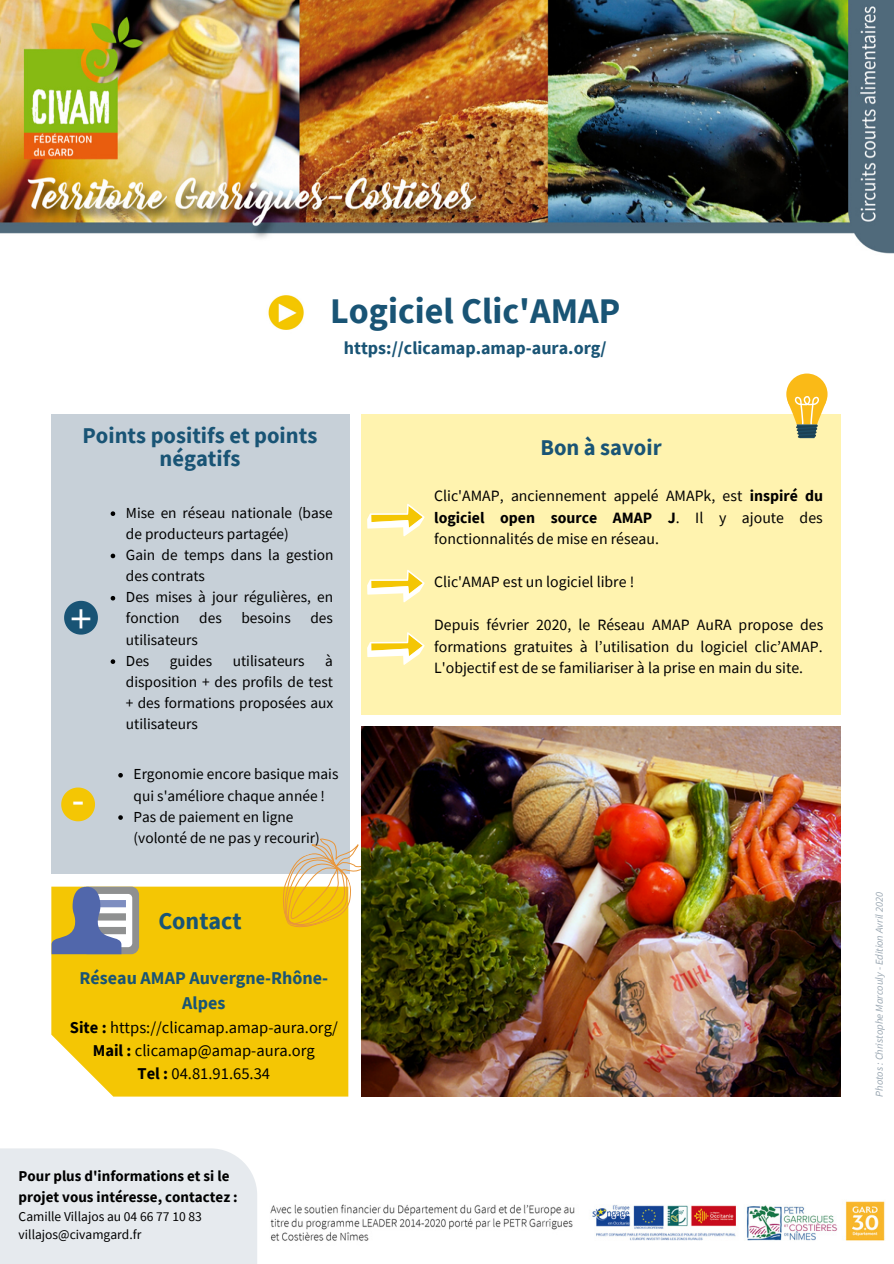
<style>
.page{position:relative;width:894px;height:1264px;background:#fff}
.page>*{position:absolute;margin:0;border:0;box-sizing:border-box;transform-origin:0 0}
.t1{font:39.6px "Open Sans";color:#fff}
.t2{font:700 36px "Source Sans Pro";color:#195475}
.t3{font:700 24px "Source Sans Pro";color:#195475}
.t4{font:700 22.5px/22.5px "Source Sans Pro";color:#195475;text-align:center}
.t5{font:700 18px/25px "Source Sans Pro";color:#195475;text-align:center}
.t6{font:16.5px/23.1px "Source Sans Pro";color:#000;text-align:center}
.t7{font:15.75px/21.5px "Source Sans Pro";color:#000;text-align:justify}
.t8{font:15.3px/21.1px "Source Sans Pro";color:#000}
.t9{font:700 15px/20.2px "Source Sans Pro";color:#000}
.t10{font:13.5px/18px "Source Sans Pro";color:#000}
.t11{font:italic 10.5px "Source Sans Pro";color:#9aa7b2}
.s1{font-weight:700}
</style>
<div class="page">
<img style="left:0;top:0;width:893px;height:254px">
<img style="left:270px;top:1201px;width:615px;height:40px">
<div style="left:0;top:1148px;width:257px;height:115px;background:#e6eaee"></div>
<div style="left:51px;top:886px;width:297px;height:210px;background:#f4c604"></div>
<div style="left:80px;top:886px;width:59px;height:68px;background:#8f9090;border-radius:8px"></div>
<div style="left:84px;top:894px;width:48px;height:53px;background:#fff;border-radius:4px"></div>
<div style="left:92px;top:900px;width:34px;height:7px;background:#7e8ec0"></div>
<div style="left:92px;top:913px;width:34px;height:7px;background:#8f9090"></div>
<div style="left:92px;top:926px;width:34px;height:8px;background:#8f9090"></div>
<svg style="left:52px;top:886px;width:69px;height:68px"></svg>
<div style="left:51px;top:414px;width:298px;height:460px;background:#c7d0d8"></div>
<svg style="left:64px;top:601px;width:34px;height:33px"></svg>
<svg style="left:61px;top:787px;width:34px;height:34px"></svg>
<svg style="left:269px;top:827px;width:92px;height:106px"></svg>
<div style="left:361px;top:414px;width:479px;height:300px;background:#fff3af"></div>
<div style="left:786px;top:373px;width:41px;height:42px;background:#faba17;border-radius:50%"></div>
<svg style="left:786px;top:388px;width:42px;height:50px"></svg>
<svg style="left:367px;top:632px;width:57px;height:33px"></svg>
<svg style="left:367px;top:570px;width:57px;height:32px"></svg>
<svg style="left:367px;top:504px;width:57px;height:32px"></svg>
<img style="left:268px;top:295px;width:36px;height:35px">
<img style="left:361px;top:726px;width:479px;height:370px">
<svg style="left:111px;top:511px;width:4px;height:5px"></svg>
<svg style="left:111px;top:553px;width:4px;height:5px"></svg>
<svg style="left:111px;top:596px;width:4px;height:4px"></svg>
<svg style="left:111px;top:659px;width:4px;height:5px"></svg>
<svg style="left:118px;top:773px;width:5px;height:4px"></svg>
<svg style="left:118px;top:815px;width:5px;height:4px"></svg>
<h2 class="t2" style="left:330px;top:287px;width:291px">Logiciel Clic'AMAP</h2>
<p class="t5" style="left:344px;top:335px;width:264px">https://clicamap.amap-aura.org/</p>
<h3 class="t4" style="left:82px;top:424px;width:236px">Points positifs et points négatifs</h3>
<p class="t8" style="left:126px;top:502px;width:209px">Mise en réseau nationale (base de producteurs partagée)<br>Gain de temps dans la gestion des contrats<br>Des mises à jour régulières, en fonction</p>
<h1 class="t1" style="left:70px;top:590px;width:24px">+</h1>
<p class="t8" style="left:199px;top:607px;width:24px">des</p>
<p class="t8" style="left:241px;top:607px;width:51px">besoins</p>
<p class="t8" style="left:310px;top:607px;width:24px">des</p>
<h1 class="t1" style="left:72px;top:771px;width:14px">-</h1>
<p class="t8" style="left:126px;top:628px;width:73px">utilisateurs<br>Des</p>
<p class="t8" style="left:126px;top:649px;width:209px;text-align:justify;text-indent:199px">à disposition + des profils de test + des formations proposées aux utilisateurs</p>
<p class="t8" style="left:133px;top:763px;width:206px">Ergonomie encore basique mais qui s'améliore chaque année !<br>Pas de paiement en ligne (volonté de ne pas y recourir)</p>
<p class="t8" style="left:170px;top:649px;width:44px">guides</p>
<p class="t8" style="left:233px;top:649px;width:73px">utilisateurs</p>
<h3 class="t3" style="left:158px;top:905px;width:85px">Contact</h3>
<p class="t5" style="left:80px;top:965px;width:250px">Réseau AMAP Auvergne-Rhône-<br>Alpes</p>
<p class="t6" style="left:70px;top:1015px;width:269px"><span class="s1">Site :</span> https://clicamap.amap-aura.org/<br><span class="s1">Mail :</span> clicamap@amap-aura.org<br><span class="s1">Tel :</span> 04.81.91.65.34</p>
<p class="t9" style="left:19px;top:1165px;width:221px">Pour plus d'informations et si le projet vous intéresse, contactez :</p>
<p class="t10" style="left:19px;top:1207px;width:185px">Camille Villajos au 04 66 77 10 83 villajos@civamgard.fr</p>
<h3 class="t4" style="left:540px;top:435px;width:123px">Bon à savoir</h3>
<p class="t7" style="left:434px;top:485px;width:390px">Clic'AMAP, anciennement appelé AMAPk, est <span class="s1">inspiré du logiciel open source AMAP J</span>. Il y ajoute des fonctionnalités de mise en réseau.</p>
<p class="t7" style="left:434px;top:571px;width:201px">Clic'AMAP est un logiciel libre !</p>
<p class="t7" style="left:434px;top:614px;width:390px">Depuis février 2020, le Réseau AMAP AuRA propose des formations gratuites à l’utilisation du logiciel clic’AMAP.<br>L'objectif est de se familiariser à la prise en main du site.</p>
<p class="t11" style="left:872px;top:1096px;width:206px;rotate:-90deg">Photos : Christophe Marcouly- Edition Avril 2020</p>
</div>
